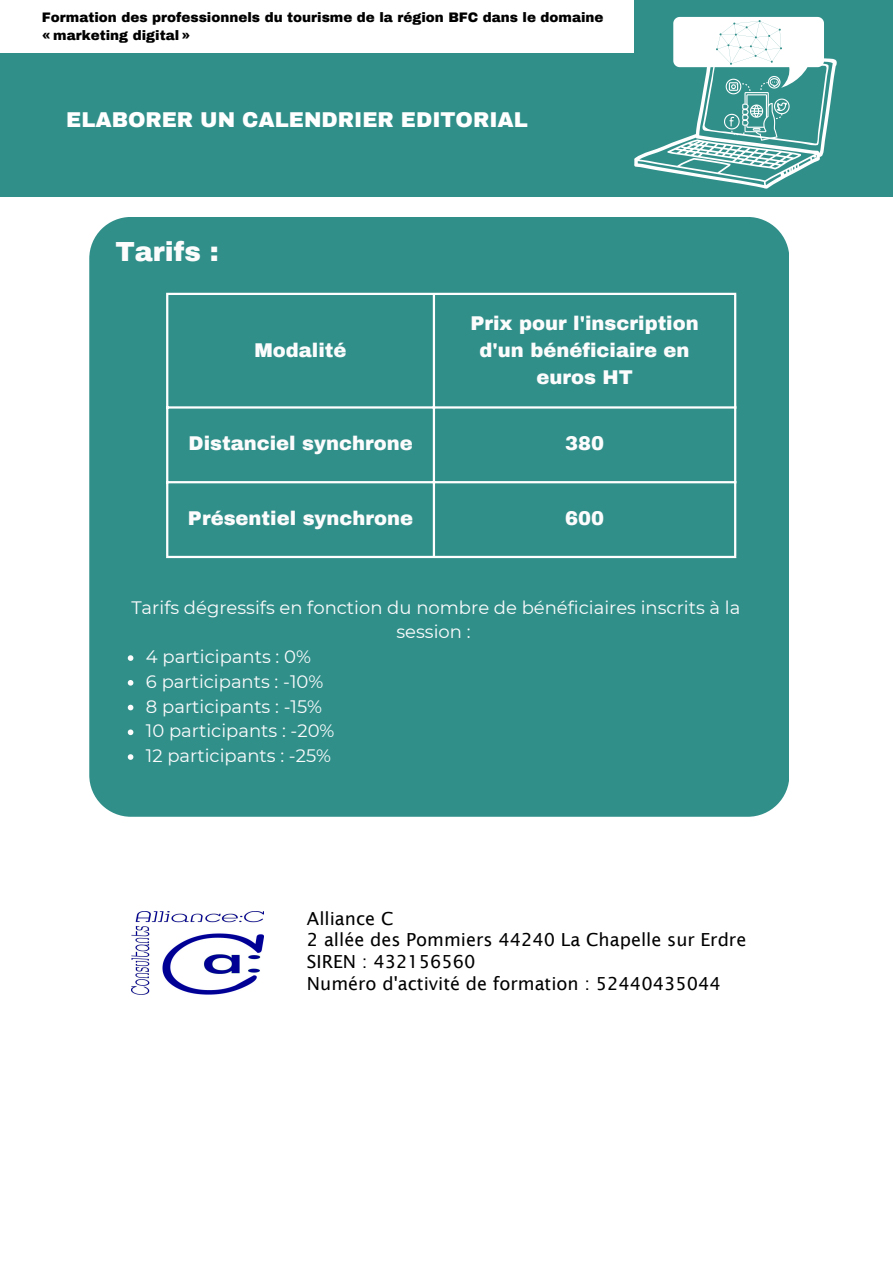
<style>
.page{position:relative;width:893px;height:1264px;background:#fff}
.page>*{position:absolute;margin:0;border:0;box-sizing:border-box;transform-origin:0 0}
.t1{font:900 27px "Archivo";color:#fcfcfd}
.t2{font:900 21px "Archivo";color:#fff}
.t3{font:900 19.5px/27px "Archivo";color:#fcfcfd;text-align:center}
.t4{font:18px/24.8px "Montserrat";color:#fcfcfd;text-align:center}
.t5{font:18px/21.6px "Lucida Sans";color:#000}
.t6{font:900 13.5px/18px "Archivo";color:#000}
</style>
<div class="page">
<div style="left:0;top:0;width:892px;height:197px;background:#318f8a"></div>
<div style="left:0;top:0;width:634px;height:53px;background:#fff"></div>
<svg style="left:634px;top:17px;width:203px;height:172px"></svg>
<div style="left:89px;top:217px;width:700px;height:599px;background:#318f8a"></div>
<hr style="left:166px;top:295px;width:2px;height:261px;background:#fff">
<hr style="left:433px;top:295px;width:2px;height:261px;background:#fff">
<hr style="left:734px;top:295px;width:2px;height:261px;background:#fff">
<hr style="left:166px;top:293px;width:570px;height:2px;background:#fff">
<hr style="left:166px;top:406px;width:570px;height:2px;background:#fff">
<hr style="left:166px;top:481px;width:570px;height:2px;background:#fff">
<hr style="left:166px;top:556px;width:570px;height:2px;background:#fff">
<svg style="left:128px;top:655px;width:5px;height:6px"></svg>
<svg style="left:128px;top:680px;width:5px;height:5px"></svg>
<svg style="left:128px;top:704px;width:5px;height:6px"></svg>
<svg style="left:128px;top:729px;width:5px;height:6px"></svg>
<svg style="left:128px;top:754px;width:5px;height:5px"></svg>
<img style="left:131px;top:911px;width:133px;height:83px">
<p class="t6" style="left:42px;top:8px;width:563px">Formation des professionnels du tourisme de la région BFC dans le domaine « marketing digital »</p>
<p class="t2" style="left:66px;top:109px;width:463px">ELABORER UN CALENDRIER EDITORIAL</p>
<p class="t1" style="left:115px;top:237px;width:105px">Tarifs :</p>
<p class="t3" style="left:254px;top:337px;width:93px">Modalité</p>
<p class="t3" style="left:470px;top:310px;width:230px">Prix pour l'inscription d'un bénéficiaire en euros HT</p>
<p class="t3" style="left:188px;top:430px;width:226px">Distanciel synchrone</p>
<p class="t3" style="left:565px;top:430px;width:40px">380</p>
<p class="t3" style="left:188px;top:505px;width:227px">Présentiel synchrone</p>
<p class="t3" style="left:565px;top:505px;width:40px">600</p>
<p class="t4" style="left:131px;top:595px;width:610px">Tarifs dégressifs en fonction du nombre de bénéficiaires inscrits à la session :</p>
<p class="t4" style="left:146px;top:644px;width:166px">4 participants : 0%</p>
<p class="t4" style="left:146px;top:669px;width:179px">6 participants : -10%</p>
<p class="t4" style="left:146px;top:693px;width:178px">8 participants : -15%</p>
<p class="t4" style="left:146px;top:718px;width:190px">10 participants : -20%</p>
<p class="t4" style="left:146px;top:743px;width:187px">12 participants : -25%</p>
<p class="t5" style="left:307px;top:907px;width:441px">Alliance C<br>2 allée des Pommiers 44240 La Chapelle sur Erdre<br>SIREN : 432156560<br>Numéro d'activité de formation : 52440435044</p>
</div>
